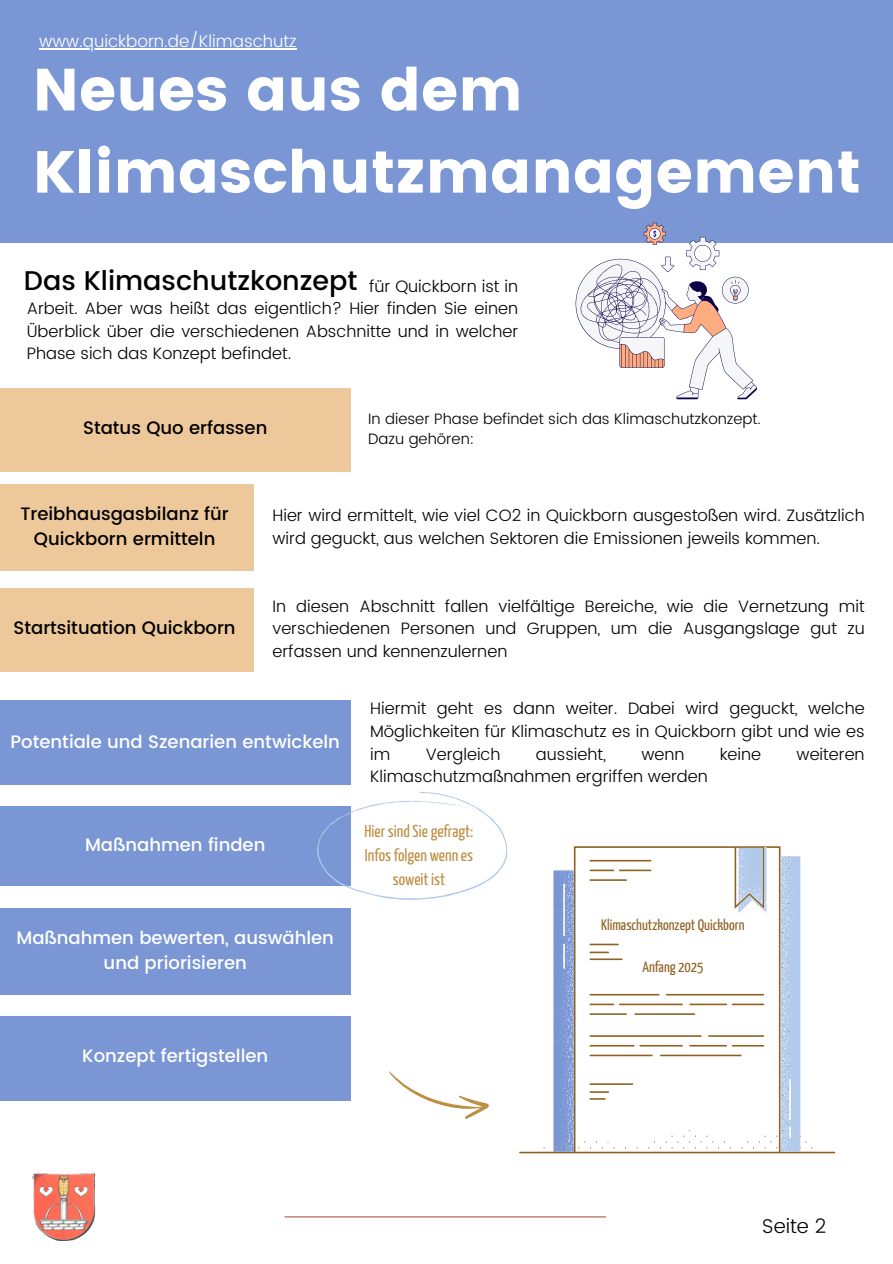
<style>
.page{position:relative;width:893px;height:1264px;background:#fff}
.page>*{position:absolute;margin:0;border:0;box-sizing:border-box;transform-origin:0 0}
.t1{font:59.25px/82.2px "Poppins";color:#fff}
.t2{font:500 27px "Poppins";color:#000}
.t3{font:300 19.95px "Poppins";color:#000}
.t4{font:500 18px/24.8px "Poppins";color:#fff;text-align:center}
.t5{font:500 18px/24.8px "Poppins";color:#000;text-align:center}
.t6{font:17.1px/23.7px "Yanone Kaffeesatz";color:#bd8f44;text-align:center}
.t7{font:300 16.95px "Poppins";color:#fff}
.t8{font:300 16.5px/22.5px "Poppins";color:#000;text-align:justify}
.t9{font:15.15px "Yanone Kaffeesatz";color:#8f6221}
.t10{font:300 15px "Poppins";color:#000}
</style>
<div class="page">
<hr style="left:284px;top:1216px;width:322px;height:1px;background:#ae5a4b">
<div style="left:0;top:0;width:892px;height:243px;background:#7b96d4"></div>
<svg style="left:575px;top:223px;width:181px;height:176px"></svg>
<div style="left:0;top:388px;width:350px;height:84px;background:#edc89a"></div>
<img style="left:33px;top:1172px;width:63px;height:68px">
<div style="left:0;top:484px;width:253px;height:87px;background:#edc89a"></div>
<div style="left:0;top:587px;width:253px;height:84px;background:#edc89a"></div>
<div style="left:0;top:700px;width:350px;height:85px;background:#7b96d4"></div>
<div style="left:0;top:806px;width:350px;height:80px;background:#7b96d4"></div>
<div style="left:0;top:907px;width:350px;height:87px;background:#7b96d4"></div>
<div style="left:0;top:1015px;width:350px;height:85px;background:#7b96d4"></div>
<svg style="left:519px;top:846px;width:316px;height:307px"></svg>
<svg style="left:553px;top:870px;width:21px;height:281px"></svg>
<svg style="left:738px;top:847px;width:62px;height:304px"></svg>
<svg style="left:308px;top:766px;width:200px;height:160px"></svg>
<svg style="left:388px;top:1071px;width:101px;height:48px"></svg>
<hr style="left:39px;top:48px;width:257px;height:1px;background:#fff">
<p class="t7" style="left:39px;top:31px;width:259px">www.quickborn.de/Klimaschutz</p>
<p class="t1" style="left:33px;top:49px;width:829px">Neues aus dem<br>Klimaschutzmanagement</p>
<p class="t2" style="left:24px;top:265px;width:335px">Das Klimaschutzkonzept</p>
<h5 class="t8" style="left:27px;top:275px;width:493px;text-indent:342px">für Quickborn ist in Arbeit. Aber was heißt das eigentlich? Hier finden Sie einen Überblick über die verschiedenen Abschnitte und in welcher Phase sich das Konzept befindet.</h5>
<p class="t5" style="left:83px;top:416px;width:186px">Status Quo erfassen</p>
<p class="t10" style="left:368px;top:410px;width:394px">In dieser Phase befindet sich das Klimaschutzkonzept.</p>
<h5 class="t10" style="left:368px;top:430px;width:108px">Dazu gehören:</h5>
<p class="t5" style="left:20px;top:502px;width:210px">Treibhausgasbilanz für<br>Quickborn ermitteln</p>
<p class="t5" style="left:14px;top:615px;width:223px">Startsituation Quickborn</p>
<h2 class="t8" style="left:272px;top:504px;width:593px">Hier wird ermittelt, wie viel CO2 in Quickborn ausgestoßen wird. Zusätzlich wird geguckt, aus welchen Sektoren die Emissionen jeweils kommen.</h2>
<h5 class="t8" style="left:272px;top:594px;width:593px">In diesen Abschnitt fallen vielfältige Bereiche, wie die Vernetzung mit verschiedenen Personen und Gruppen, um die Ausgangslage gut zu erfassen und kennenzulernen</h5>
<p class="t4" style="left:11px;top:729px;width:331px">Potentiale und Szenarien entwickeln</p>
<p class="t4" style="left:85px;top:832px;width:182px">Maßnahmen finden</p>
<p class="t4" style="left:17px;top:925px;width:319px">Maßnahmen bewerten, auswählen und priorisieren</p>
<h5 class="t8" style="left:370px;top:697px;width:496px">Hiermit geht es dann weiter. Dabei wird geguckt, welche Möglichkeiten für Klimaschutz es in Quickborn gibt und wie es im</h5>
<h5 class="t8" style="left:425px;top:742px;width:76px">Vergleich</h5>
<h5 class="t8" style="left:536px;top:742px;width:72px">aussieht,</h5>
<h5 class="t8" style="left:641px;top:742px;width:45px">wenn</h5>
<h5 class="t8" style="left:719px;top:742px;width:43px">keine</h5>
<h5 class="t8" style="left:796px;top:742px;width:70px">weiteren</h5>
<h5 class="t8" style="left:370px;top:765px;width:339px">Klimaschutzmaßnahmen ergriffen werden</h5>
<h1 class="t6" style="left:364px;top:821px;width:110px">Hier sind Sie gefragt:<br>Infos folgen wenn es soweit ist</h1>
<p class="t9" style="left:601px;top:918px;width:145px">Klimaschutzkonzept Quickborn</p>
<h5 class="t9" style="left:642px;top:960px;width:63px">Anfang 2025</h5>
<p class="t4" style="left:82px;top:1043px;width:187px">Konzept fertigstellen</p>
<h5 class="t3" style="left:762px;top:1214px;width:66px">Seite 2</h5>
</div>
